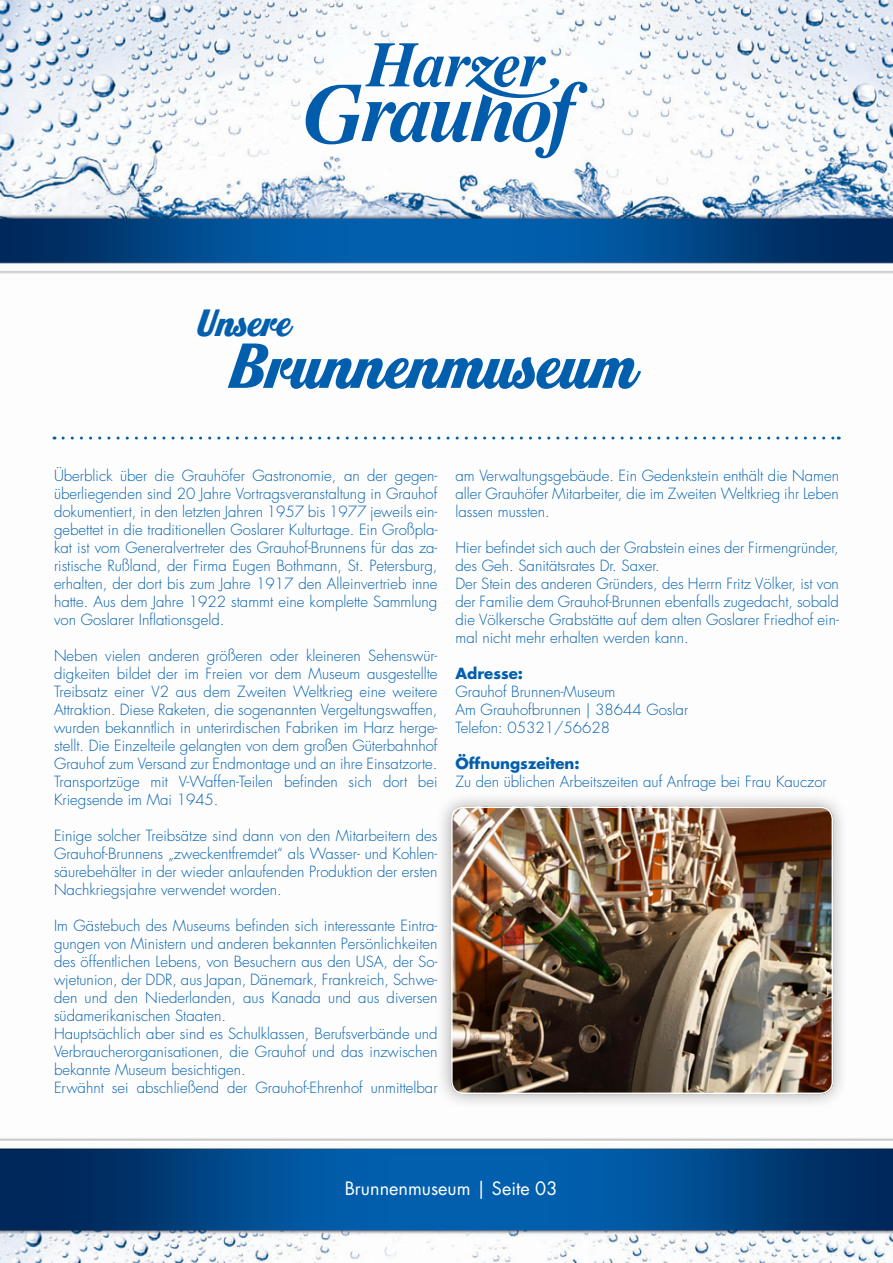
<style>
.page{position:relative;width:893px;height:1263px;background:#fff}
.page>*{position:absolute;margin:0;border:0;box-sizing:border-box;transform-origin:0 0}
.t1{font:69.45px "Home Run Sanscript";color:#015fae}
.t2{font:41.55px "Home Run Sanscript";color:#015fae}
.t3{font:18px "Futura";color:#fff}
.t4{font:300 15px/18px "Futura";color:#015fae;text-align:justify}
.t5{font:700 15px "Futura";color:#015fae}
</style>
<div class="page">
<img style="left:0;top:0;width:893px;height:1263px">
<svg style="left:306px;top:43px;width:281px;height:115px"></svg>
<svg style="left:63px;top:437px;width:776px;height:3px"></svg>
<div style="left:434px;top:790px;width:414px;height:318px;background:#231f20;opacity:.4"></div>
<img style="left:451px;top:806px;width:382px;height:288px">
<div style="left:451px;top:806px;width:382px;height:288px;border:2px solid #fff;border-radius:12px"></div>
<h2 class="t2" style="left:197px;top:297px;width:97px">Unsere</h2>
<h1 class="t1" style="left:230px;top:323px;width:410px">Brunnenmuseum</h1>
<p class="t4" style="left:54px;top:467px;width:385px">Überblick über die Grauhöfer Gastronomie, an der gegen&shy;überliegenden sind 20 Jahre Vortragsveranstaltung in Grauhof dokumentiert, in den letzten Jahren 1957 bis 1977 jeweils ein&shy;gebettet in die traditionellen Goslarer Kulturtage. Ein Großpla&shy;kat ist vom Generalvertreter des Grauhof-Brunnens für das za&shy;ristische Rußland, der Firma Eugen Bothmann, St. Petersburg, erhalten, der dort bis zum Jahre 1917 den Alleinvertrieb inne hatte. Aus dem Jahre 1922 stammt eine komplette Sammlung von Goslarer Inflationsgeld.</p>
<p class="t4" style="left:54px;top:647px;width:385px">Neben vielen anderen größeren oder kleineren Sehenswür&shy;digkeiten bildet der im Freien vor dem Museum ausgestellte Treibsatz einer V2 aus dem Zweiten Weltkrieg eine weitere Attraktion. Diese Raketen, die sogenannten Vergeltungswaffen, wurden bekanntlich in unterirdischen Fabriken im Harz herge&shy;stellt. Die Einzelteile gelangten von dem großen Güterbahnhof Grauhof zum Versand zur Endmontage und an ihre Einsatzorte.<br>Transportzüge mit V-Waffen-Teilen befinden sich dort bei Kriegsende im Mai 1945.</p>
<p class="t4" style="left:54px;top:827px;width:385px">Einige solcher Treibsätze sind dann von den Mitarbeitern des Grauhof-Brunnens „zweckentfremdet“ als Wasser- und Kohlen&shy;säurebehälter in der wieder anlaufenden Produktion der ersten Nachkriegsjahre verwendet worden.</p>
<p class="t4" style="left:54px;top:917px;width:385px;text-align:left">Im Gästebuch des Museums befinden sich interessante Eintra&shy;gungen von Ministern und anderen bekannten Persönlichkeiten des öffentlichen Lebens, von Besuchern aus den USA, der So&shy;wjetunion, der DDR, aus Japan, Dänemark, Frankreich, Schwe&shy;den und den Niederlanden, aus Kanada und aus diversen südamerikanischen Staaten.<br>Hauptsächlich aber sind es Schulklassen, Berufsverbände und Verbraucherorganisationen, die Grauhof und das inzwischen bekannte Museum besichtigen.<br>Erwähnt sei abschließend der Grauhof-Ehrenhof unmittelbar</p>
<p class="t4" style="left:455px;top:467px;width:385px">am Verwaltungsgebäude. Ein Gedenkstein enthält die Namen aller Grauhöfer Mitarbeiter, die im Zweiten Weltkrieg ihr Leben lassen mussten.</p>
<p class="t4" style="left:455px;top:539px;width:385px;text-align:left">Hier befindet sich auch der Grabstein eines der Firmengründer, des Geh. Sanitätsrates Dr. Saxer.<br>Der Stein des anderen Gründers, des Herrn Fritz Völker, ist von der Familie dem Grauhof-Brunnen ebenfalls zugedacht, sobald die Völkersche Grabstätte auf dem alten Goslarer Friedhof ein&shy;mal nicht mehr erhalten werden kann.</p>
<p class="t5" style="left:455px;top:663px;width:69px">Adresse:</p>
<p class="t4" style="left:455px;top:683px;width:234px;text-align:left">Grauhof Brunnen-Museum<br>Am Grauhofbrunnen | 38644 Goslar<br>Telefon: 05321/56628</p>
<p class="t5" style="left:455px;top:753px;width:126px">Öffnungszeiten:</p>
<p class="t4" style="left:455px;top:773px;width:373px">Zu den üblichen Arbeitszeiten auf Anfrage bei Frau Kauczor</p>
<p class="t3" style="left:345px;top:1177px;width:214px">Brunnenmuseum | Seite 03</p>
</div>
